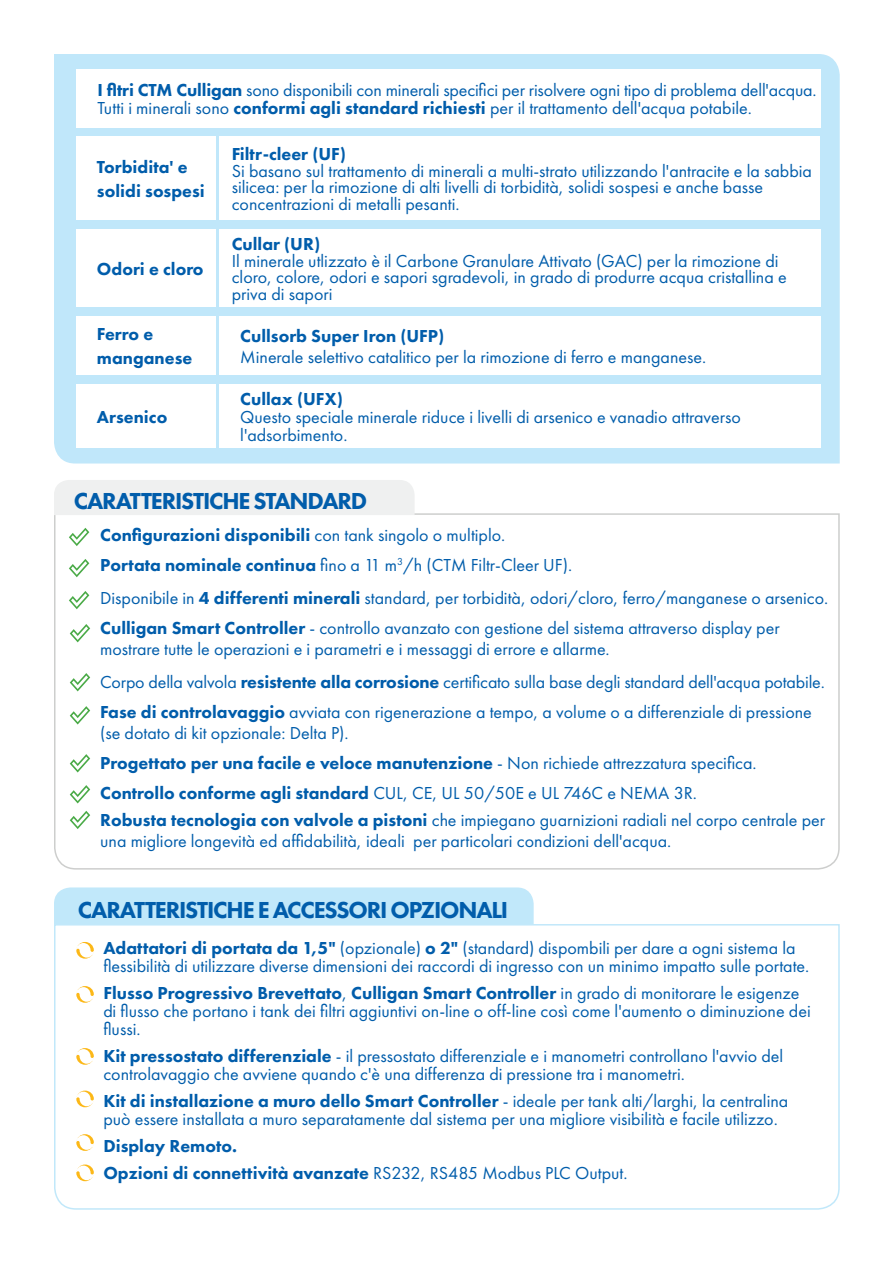
<style>
.page{position:relative;width:893px;height:1263px;background:#fff}
.page>*{position:absolute;margin:0;border:0;box-sizing:border-box;transform-origin:0 0}
.t1{font:800 24px "Futura PT";letter-spacing:-.05em;color:#015dab}
.t2{font:18px/18px "Futura PT";color:#015dab}
.t3{font:800 18px/24px "Futura PT";color:#015dab}
.s1{font-weight:800}
.s2{font-weight:400}
</style>
<div class="page">
<svg style="left:54px;top:513px;width:786px;height:357px"></svg>
<svg style="left:54px;top:924px;width:786px;height:286px"></svg>
<div style="left:54px;top:54px;width:786px;height:409px;background:#c0e7fa"></div>
<div style="left:54px;top:480px;width:361px;height:35px;background:#eff0f0"></div>
<div style="left:54px;top:887px;width:480px;height:37px;background:#c1e8fa"></div>
<svg style="left:69px;top:528px;width:20px;height:18px"></svg>
<svg style="left:69px;top:559px;width:20px;height:18px"></svg>
<svg style="left:69px;top:591px;width:20px;height:18px"></svg>
<svg style="left:70px;top:624px;width:20px;height:18px"></svg>
<svg style="left:70px;top:673px;width:20px;height:18px"></svg>
<svg style="left:70px;top:706px;width:20px;height:18px"></svg>
<svg style="left:70px;top:785px;width:20px;height:18px"></svg>
<svg style="left:70px;top:754px;width:20px;height:18px"></svg>
<svg style="left:70px;top:811px;width:20px;height:18px"></svg>
<svg style="left:76px;top:1090px;width:18px;height:17px"></svg>
<svg style="left:76px;top:1134px;width:18px;height:17px"></svg>
<svg style="left:76px;top:1164px;width:18px;height:17px"></svg>
<svg style="left:76px;top:1048px;width:18px;height:17px"></svg>
<svg style="left:76px;top:986px;width:18px;height:17px"></svg>
<svg style="left:76px;top:942px;width:18px;height:17px"></svg>
<div style="left:76px;top:69px;width:745px;height:58px;background:#fff"></div>
<div style="left:219px;top:136px;width:601px;height:84px;background:#fff"></div>
<div style="left:76px;top:136px;width:140px;height:84px;background:#fff"></div>
<div style="left:76px;top:230px;width:140px;height:77px;background:#fff"></div>
<div style="left:219px;top:230px;width:602px;height:77px;background:#fff"></div>
<div style="left:76px;top:316px;width:140px;height:59px;background:#fff"></div>
<div style="left:219px;top:316px;width:602px;height:59px;background:#fff"></div>
<div style="left:76px;top:384px;width:140px;height:64px;background:#fff"></div>
<div style="left:219px;top:384px;width:602px;height:64px;background:#fff"></div>
<p class="t2" style="left:98px;top:81px;width:720px"><span class="s1">I fltri CTM Culligan</span> sono disponibili con minerali specifici per risolvere ogni tipo di problema dell'acqua.<br>Tutti i minerali sono <span class="s1">conformi agli standard richiesti</span> per il trattamento dell'acqua potabile.</p>
<p class="t3" style="left:232px;top:142px;width:116px">Filtr-cleer (UF)</p>
<p class="t2" style="left:232px;top:163px;width:582px;line-height:16.5px">Si basano sul trattamento di minerali a multi-strato utilizzando l'antracite e la sabbia silicea: per la rimozione di alti livelli di torbidità, solidi sospesi e anche basse concentrazioni di metalli pesanti.</p>
<p class="t3" style="left:97px;top:155px;width:109px">Torbidita' e solidi sospesi</p>
<p class="t3" style="left:97px;top:257px;width:108px">Odori e cloro</p>
<p class="t3" style="left:232px;top:232px;width:90px">Cullar (UR)</p>
<p class="t2" style="left:232px;top:253px;width:556px;line-height:16.5px">Il minerale utlizzato è il Carbone Granulare Attivato (GAC) per la rimozione di cloro, colore, odori e sapori sgradevoli, in grado di produrre acqua cristallina e priva di sapori</p>
<p class="t3" style="left:97px;top:322px;width:97px">Ferro e manganese</p>
<p class="t3" style="left:240px;top:324px;width:205px">Cullsorb Super Iron (UFP)</p>
<p class="t2" style="left:240px;top:348px;width:467px">Minerale selettivo catalitico per la rimozione di ferro e manganese.</p>
<p class="t3" style="left:97px;top:405px;width:72px">Arsenico</p>
<p class="t3" style="left:240px;top:387px;width:104px">Cullax (UFX)</p>
<p class="t2" style="left:240px;top:408px;width:502px">Questo speciale minerale riduce i livelli di arsenico e vanadio attraverso l'adsorbimento.</p>
<h1 class="t1" style="left:74px;top:486px;width:295px">CARATTERISTICHE STANDARD</h1>
<p class="t2" style="left:100px;top:519px;width:473px;line-height:30px"><span class="s1">Configurazioni disponibili</span> con tank singolo o multiplo.<br><span class="s1">Portata nominale continua</span> fino a 11 m<sup>3</sup>/h (CTM Filtr-Cleer UF).</p>
<p class="t2" style="left:100px;top:582px;width:730px;line-height:30px">Disponibile in <span class="s1">4 differenti minerali</span> standard, per torbidità, odori/cloro, ferro/manganese o arsenico.<br><span class="s1">Culligan Smart Controller</span> - controllo avanzato con gestione del sistema attraverso display per</p>
<p class="t2" style="left:100px;top:632px;width:726px;line-height:33px">mostrare tutte le operazioni e i parametri e i messaggi di errore e allarme.<br>Corpo della valvola <span class="s1">resistente alla corrosione</span> certificato sulla base degli standard dell'acqua potabile.</p>
<p class="t2" style="left:100px;top:701px;width:713px;line-height:21px"><span class="s1">Fase di controlavaggio</span> avviata con rigenerazione a tempo, a volume o a differenziale di pressione (se dotato di kit opzionale: Delta P).</p>
<p class="t3" style="left:100px;top:747px;width:658px;line-height:30px">Progettato per una facile e veloce manutenzione <span class="s2">- Non richiede attrezzatura specifica.<br></span>Controllo conforme agli standard <span class="s2">CUL, CE, UL 50/50E e UL 746C e NEMA 3R.</span></p>
<p class="t2" style="left:100px;top:809px;width:727px;line-height:21px"><span class="s1">Robusta tecnologia con valvole a pistoni</span> che impiegano guarnizioni radiali nel corpo centrale per una migliore longevità ed affidabilità, ideali per particolari condizioni dell'acqua.</p>
<h1 class="t1" style="left:78px;top:894px;width:432px">CARATTERISTICHE E ACCESSORI OPZIONALI</h1>
<p class="t2" style="left:103px;top:938px;width:707px"><span class="s1">Adattatori di portata da 1,5"</span> (opzionale) <span class="s1">o 2"</span> (standard) dispombili per dare a ogni sistema la flessibilità di utilizzare diverse dimensioni dei raccordi di ingresso con un minimo impatto sulle portate.</p>
<p class="t2" style="left:103px;top:983px;width:709px"><span class="s1">Flusso Progressivo Brevettato</span>, <span class="s1">Culligan Smart Controller</span> in grado di monitorare le esigenze di flusso che portano i tank dei filtri aggiuntivi on-line o off-line così come l'aumento o diminuzione dei flussi.</p>
<p class="t2" style="left:103px;top:1046px;width:681px"><span class="s1">Kit pressostato differenziale</span> - il pressostato differenziale e i manometri controllano l'avvio del controlavaggio che avviene quando c'è una differenza di pressione tra i manometri.</p>
<p class="t2" style="left:103px;top:1091px;width:686px"><span class="s1">Kit di installazione a muro dello Smart Controller</span> - ideale per tank alti/larghi, la centralina può essere installata a muro separatamente dal sistema per una migliore visibilità e facile utilizzo.</p>
<p class="t3" style="left:103px;top:1132px;width:526px;line-height:27px">Display Remoto.<br>Opzioni di connettività avanzate <span class="s2">RS232, RS485 Modbus PLC Output.</span></p>
</div>
